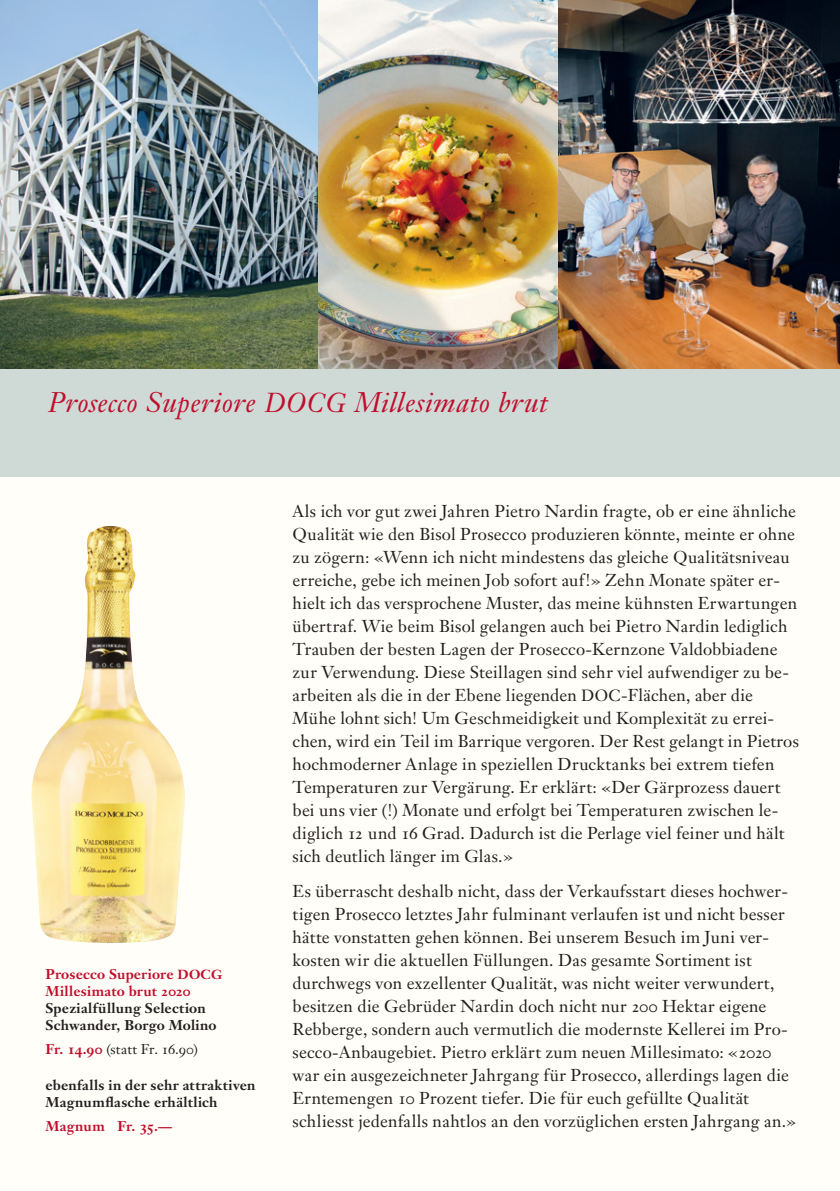
<style>
.page{position:relative;width:840px;height:1191px;background:#fff}
.page>*{position:absolute;margin:0;border:0;box-sizing:border-box;transform-origin:0 0}
.t1{font:italic 28px "Janson Text LT Pro";letter-spacing:.02em;color:#c00f2d}
.t2{font:17px/23px "Janson Text LT Pro";letter-spacing:.01em;color:#231f20}
.t3{font:700 14px/17px "Janson Text LT Pro";letter-spacing:.02em;color:#231f20}
.t4{font:700 14px/17px "Janson Text LT Pro";letter-spacing:.015em;color:#c00f2d}
.t5{font:14px "Janson Text LT Pro";letter-spacing:.015em;color:#231f20}
.s1{font-size:27px}
.s2{font-size:13px}
.s3{font-weight:700;color:#c00f2d}
.s4{font-size:16px}
</style>
<div class="page">
<div style="left:0;top:0;width:839px;height:1191px;background:#fffef8"></div>
<img style="left:0;top:0;width:319px;height:369px">
<img style="left:319px;top:0;width:239px;height:369px">
<img style="left:558px;top:0;width:281px;height:369px">
<div style="left:0;top:369px;width:839px;height:107px;background:#cfdad6"></div>
<img style="left:31px;top:526px;width:154px;height:417px">
<h1 class="t1" style="left:48px;top:385px;width:501px">Prosecco Superiore <span class="s1">DOCG</span> Millesimato brut</h1>
<p class="t4" style="left:45px;top:965px;width:178px">Prosecco Superiore <span class="s2">DOCG<br></span>Millesimato brut 2020</p>
<p class="t3" style="left:45px;top:999px;width:173px">Spezialfüllung Selection<br>Schwander, Borgo Molino</p>
<p class="t5" style="left:45px;top:1040px;width:154px"><span class="s3">Fr. 14.90</span> (statt Fr. 16.90)</p>
<p class="t3" style="left:45px;top:1076px;width:211px">ebenfalls in der sehr attraktiven<br>Magnumflasche erhältlich</p>
<p class="t4" style="left:45px;top:1117px;width:128px">Magnum Fr. 35.—</p>
<p class="t2" style="left:292px;top:499px;width:507px">Als ich vor gut zwei Jahren Pietro Nardin fragte, ob er eine ähnliche Qualität wie den Bisol Prosecco produzieren könnte, meinte er ohne zu zögern: «Wenn ich nicht mindestens das gleiche Qualitätsniveau erreiche, gebe ich meinen Job sofort auf!» Zehn Monate später er&shy;hielt ich das versprochene Muster, das meine kühnsten Erwartungen übertraf. Wie beim Bisol gelangen auch bei Pietro Nardin lediglich Trauben der besten Lagen der Prosecco-Kernzone Valdobbiadene zur Verwendung. Diese Steillagen sind sehr viel aufwendiger zu be&shy;arbeiten als die in der Ebene liegenden <span class="s4">DOC</span>-Flächen, aber die Mühe lohnt sich! Um Geschmeidigkeit und Komplexität zu errei&shy;chen, wird ein Teil im Barrique vergoren. Der Rest gelangt in Pietros hochmoderner Anlage in speziellen Drucktanks bei extrem tiefen Temperaturen zur Vergärung. Er erklärt: «Der Gärprozess dauert bei uns vier (!) Monate und erfolgt bei Temperaturen zwischen le&shy;diglich 12 und 16 Grad. Dadurch ist die Perlage viel feiner und hält sich deutlich länger im Glas.»</p>
<p class="t2" style="left:292px;top:879px;width:504px">Es überrascht deshalb nicht, dass der Verkaufsstart dieses hochwer&shy;tigen Prosecco letztes Jahr fulminant verlaufen ist und nicht besser hätte vonstatten gehen können. Bei unserem Besuch im Juni ver&shy;kosten wir die aktuellen Füllungen. Das gesamte Sortiment ist durchwegs von exzellenter Qualität, was nicht weiter verwundert, besitzen die Gebrüder Nardin doch nicht nur 200 Hektar eigene Rebberge, sondern auch vermutlich die modernste Kellerei im Pro&shy;secco-Anbaugebiet. Pietro erklärt zum neuen Millesimato: «2020 war ein ausgezeichneter Jahrgang für Prosecco, allerdings lagen die Erntemengen 10 Prozent tiefer. Die für euch gefüllte Qualität schliesst jedenfalls nahtlos an den vorzüglichen ersten Jahrgang an.»</p>
</div>
